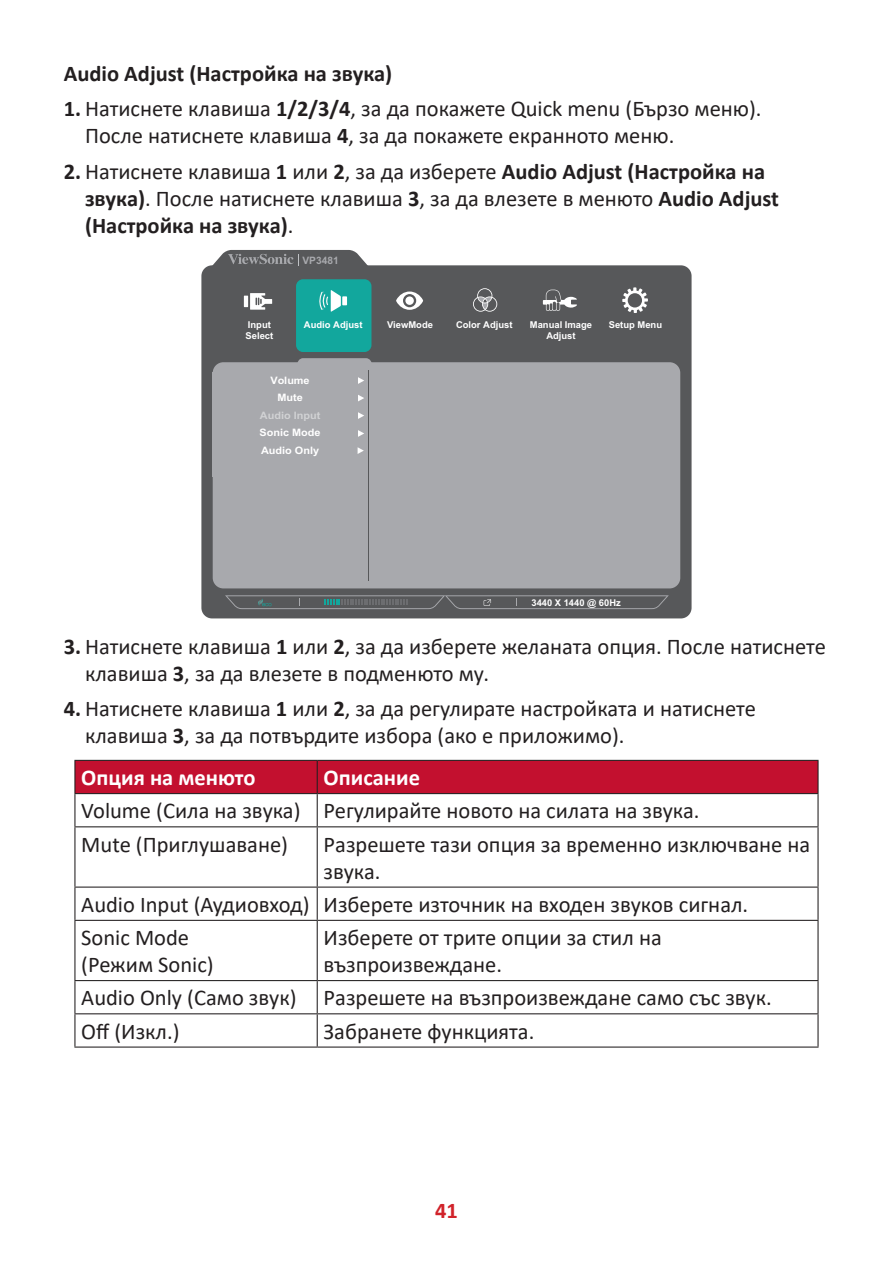
<style>
.page{position:relative;width:893px;height:1263px;background:#fff}
.page>*{position:absolute;margin:0;border:0;box-sizing:border-box;transform-origin:0 0}
.t1{font:22.5px/27px "Calibri";color:#231f20}
.t2{font:700 22.5px "Calibri";color:#231f20}
.t3{font:700 22.5px "Calibri";color:#fff}
.t4{font:700 22.5px "Calibri";color:#d1232a}
.t5{font:700 10.2px/17.5px "Arial";color:#fff;text-align:center;scale:1.06 1}
.t6{font:700 10.2px "Arial";color:#d1d2d4;scale:1.06 1}
.t7{font:700 10.2px "Arial";color:#a8a9ad}
.t8{font:700 9.45px/11.2px "Arial";color:#fff}
.t9{font:700 9.3px "Arial";color:#fff}
.s1{font-weight:700}
</style>
<div class="page">
<div style="left:201px;top:265px;width:491px;height:353px;background:#57585a;border-radius:11px"></div>
<svg style="left:298px;top:358px;width:73px;height:4px"></svg>
<div style="left:213px;top:362px;width:467px;height:226px;background:#a8a9ad;border-radius:11px"></div>
<div style="left:296px;top:279px;width:75px;height:73px;background:#12a79d;border-radius:7px"></div>
<svg style="left:358px;top:412px;width:6px;height:7px"></svg>
<svg style="left:358px;top:430px;width:6px;height:7px"></svg>
<div style="left:212px;top:442px;width:156px;height:17px;background:#a8a9ad"></div>
<svg style="left:358px;top:447px;width:6px;height:7px"></svg>
<svg style="left:358px;top:395px;width:6px;height:6px"></svg>
<svg style="left:358px;top:377px;width:6px;height:7px"></svg>
<hr style="left:368px;top:370px;width:1px;height:211px;background:#57585a">
<svg style="left:225px;top:595px;width:444px;height:14px"></svg>
<svg style="left:208px;top:250px;width:165px;height:16px"></svg>
<svg style="left:622px;top:287px;width:26px;height:26px"></svg>
<svg style="left:396px;top:291px;width:27px;height:19px"></svg>
<div style="left:405px;top:296px;width:9px;height:9px;background:#fff;border-radius:50%"></div>
<svg style="left:543px;top:290px;width:34px;height:21px"></svg>
<hr style="left:244px;top:296px;width:4px;height:11px;background:#fff">
<svg style="left:250px;top:293px;width:22px;height:17px"></svg>
<div style="left:342px;top:296px;width:5px;height:9px;background:#fff"></div>
<svg style="left:319px;top:290px;width:22px;height:22px"></svg>
<svg style="left:473px;top:288px;width:24px;height:24px"></svg>
<div style="left:75px;top:761px;width:742px;height:32px;background:#c3102f"></div>
<hr style="left:317px;top:760px;width:502px;height:1px;background:#231f20">
<hr style="left:817px;top:761px;width:2px;height:32px;background:#231f20">
<hr style="left:74px;top:793px;width:243px;height:1px;background:#231f20">
<hr style="left:317px;top:793px;width:502px;height:1px;background:#231f20">
<hr style="left:817px;top:794px;width:2px;height:32px;background:#231f20">
<hr style="left:74px;top:826px;width:243px;height:1px;background:#231f20">
<hr style="left:317px;top:826px;width:502px;height:1px;background:#231f20">
<hr style="left:817px;top:827px;width:2px;height:59px;background:#231f20">
<hr style="left:317px;top:886px;width:502px;height:2px;background:#231f20">
<hr style="left:817px;top:888px;width:2px;height:32px;background:#231f20">
<hr style="left:317px;top:920px;width:502px;height:1px;background:#231f20">
<hr style="left:817px;top:921px;width:2px;height:59px;background:#231f20">
<hr style="left:317px;top:980px;width:502px;height:1px;background:#231f20">
<hr style="left:817px;top:981px;width:2px;height:32px;background:#231f20">
<hr style="left:317px;top:1013px;width:502px;height:1px;background:#231f20">
<hr style="left:817px;top:1014px;width:2px;height:32px;background:#231f20">
<hr style="left:317px;top:1046px;width:502px;height:1px;background:#231f20">
<hr style="left:74px;top:760px;width:243px;height:1px;background:#231f20">
<hr style="left:74px;top:761px;width:1px;height:32px;background:#231f20">
<hr style="left:317px;top:761px;width:1px;height:32px;background:#231f20">
<hr style="left:74px;top:794px;width:1px;height:32px;background:#231f20">
<hr style="left:317px;top:794px;width:1px;height:32px;background:#231f20">
<hr style="left:74px;top:827px;width:1px;height:59px;background:#231f20">
<hr style="left:317px;top:827px;width:1px;height:59px;background:#231f20">
<hr style="left:74px;top:886px;width:243px;height:2px;background:#231f20">
<hr style="left:74px;top:888px;width:1px;height:32px;background:#231f20">
<hr style="left:317px;top:888px;width:1px;height:32px;background:#231f20">
<hr style="left:74px;top:920px;width:243px;height:1px;background:#231f20">
<hr style="left:74px;top:921px;width:1px;height:59px;background:#231f20">
<hr style="left:317px;top:921px;width:1px;height:59px;background:#231f20">
<hr style="left:74px;top:980px;width:243px;height:1px;background:#231f20">
<hr style="left:74px;top:981px;width:1px;height:32px;background:#231f20">
<hr style="left:317px;top:981px;width:1px;height:32px;background:#231f20">
<hr style="left:74px;top:1013px;width:243px;height:1px;background:#231f20">
<hr style="left:74px;top:1014px;width:1px;height:32px;background:#231f20">
<hr style="left:317px;top:1014px;width:1px;height:32px;background:#231f20">
<hr style="left:74px;top:1046px;width:243px;height:1px;background:#231f20">
<p class="t2" style="left:64px;top:57px;width:330px">Audio Adjust (Настройка на звука)</p>
<p class="t1" style="left:85px;top:95px;width:678px;text-indent:-21px"><span class="s1">1.</span> Натиснете клавиша <span class="s1">1/2/3/4</span>, за да покажете Quick menu (Бързо меню).<br>После натиснете клавиша <span class="s1">4</span>, за да покажете екранното меню.</p>
<p class="t1" style="left:85px;top:157px;width:695px;text-indent:-21px"><span class="s1">2.</span> Натиснете клавиша <span class="s1">1</span> или <span class="s1">2</span>, за да изберете <span class="s1">Audio Adjust (Настройка на звука)</span>. После натиснете клавиша <span class="s1">3</span>, за да влезете в менюто <span class="s1">Audio Adjust (Настройка на звука)</span>.</p>
<p class="t7" style="left:302px;top:254px;width:38px">VP3481</p>
<p class="t8" style="left:245px;top:319px;width:29px">Input<br>Select</p>
<p class="t8" style="left:304px;top:319px;width:60px">Audio Adjust</p>
<p class="t5" style="left:270px;top:371px;width:39px">Volume<br>Mute</p>
<p class="t6" style="left:260px;top:408px;width:59px">Audio Input</p>
<p class="t5" style="left:260px;top:424px;width:59px;text-align:left">Sonic Mode<br>Audio Only</p>
<p class="t8" style="left:387px;top:319px;width:47px">ViewMode</p>
<p class="t8" style="left:456px;top:319px;width:58px">Color Adjust</p>
<p class="t8" style="left:530px;top:319px;width:64px">Manual Image</p>
<p class="t8" style="left:609px;top:319px;width:55px">Setup Menu</p>
<p class="t8" style="left:546px;top:330px;width:31px">Adjust</p>
<p class="t9" style="left:531px;top:596px;width:91px">3440 X 1440 @ 60Hz</p>
<p class="t1" style="left:85px;top:632px;width:742px;text-indent:-21px"><span class="s1">3.</span> Натиснете клавиша <span class="s1">1</span> или <span class="s1">2</span>, за да изберете желаната опция. После натиснете клавиша <span class="s1">3</span>, за да влезете в подменюто му.</p>
<p class="t1" style="left:85px;top:695px;width:672px;text-indent:-21px"><span class="s1">4.</span> Натиснете клавиша <span class="s1">1</span> или <span class="s1">2</span>, за да регулирате настройката и натиснете клавиша <span class="s1">3</span>, за да потвърдите избора (ако е приложимо).</p>
<p class="t3" style="left:81px;top:762px;width:176px">Опция на менюто</p>
<p class="t3" style="left:324px;top:762px;width:98px">Описание</p>
<p class="t1" style="left:81px;top:794px;width:620px;line-height:33.3px">Volume (Сила на звука) Регулирайте новото на силата на звука.<br>Mute (Приглушаване)</p>
<p class="t1" style="left:324px;top:830px;width:488px">Разрешете тази опция за временно изключване на звука.</p>
<p class="t1" style="left:81px;top:887px;width:668px;line-height:33.3px">Audio Input (Аудиовход) Изберете източник на входен звуков сигнал.<br>Sonic Mode</p>
<p class="t1" style="left:81px;top:950px;width:134px">(Режим Sonic)</p>
<p class="t1" style="left:324px;top:923px;width:340px">Изберете от трите опции за стил на възпроизвеждане.</p>
<p class="t1" style="left:81px;top:980px;width:692px;line-height:33.3px">Audio Only (Само звук) Разрешете на възпроизвеждане само със звук.<br>Off (Изкл.)</p>
<p class="t1" style="left:324px;top:1017px;width:212px">Забранете функцията.</p>
<p class="t4" style="left:435px;top:1194px;width:24px">41</p>
</div>
